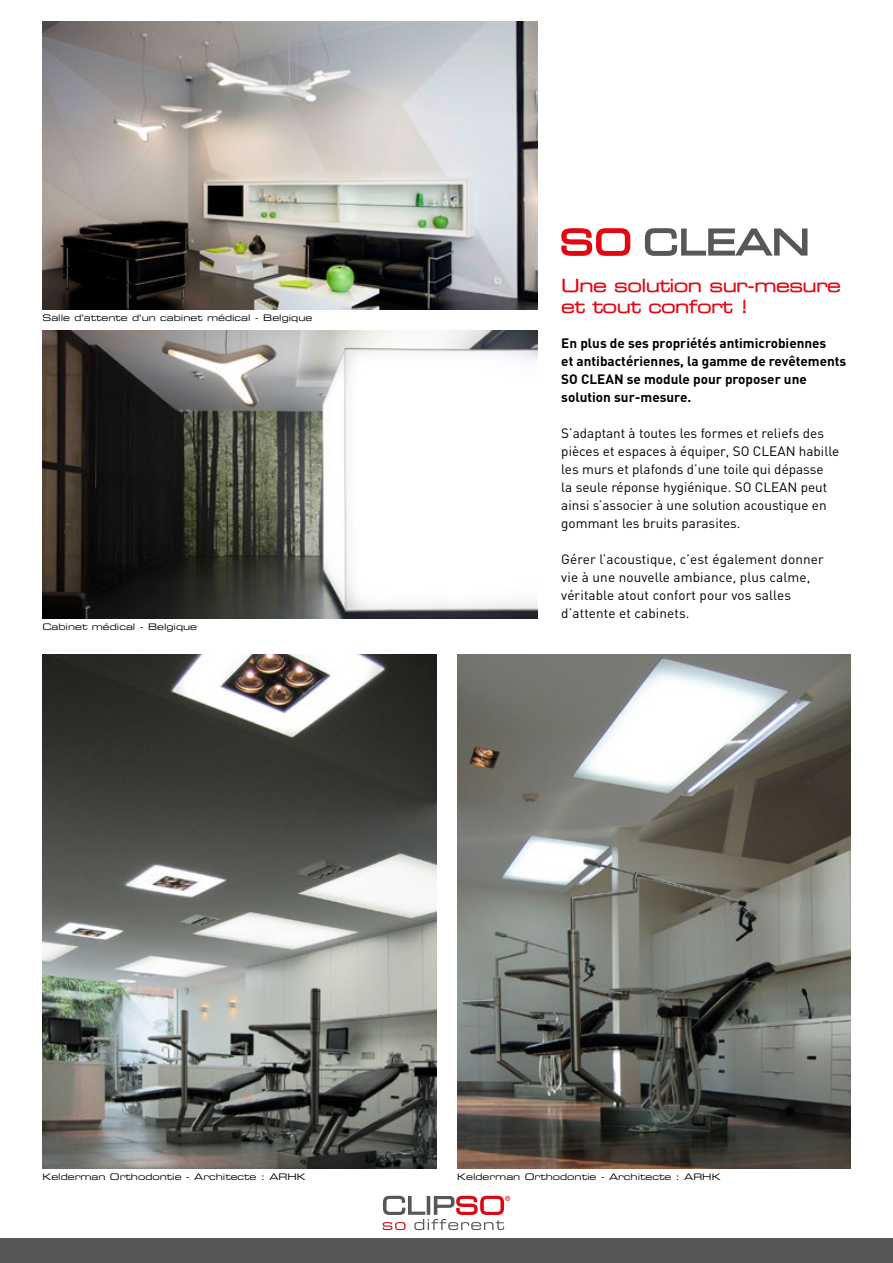
<style>
.page{position:relative;width:893px;height:1263px;background:#fff}
.page>*{position:absolute;margin:0;border:0;box-sizing:border-box;transform-origin:0 0}
.t1{font:18px/21.6px "Eurostile Extended Two Med";letter-spacing:-.035em;color:#e30613}
.t2{font:13.5px/18px "DIN";color:#000}
.t3{font:700 13.5px/18px "DIN";color:#000}
.t4{font:9px "Eurostile Extended Two";color:#000}
</style>
<div class="page">
<img style="left:43px;top:654px;width:393px;height:514px">
<img style="left:457px;top:654px;width:393px;height:514px">
<svg style="left:383px;top:1196px;width:127px;height:34px"></svg>
<img style="left:43px;top:331px;width:494px;height:287px">
<img style="left:43px;top:21px;width:494px;height:289px">
<div style="left:0;top:1238px;width:893px;height:25px;background:#575756"></div>
<svg style="left:561px;top:228px;width:69px;height:28px"></svg>
<svg style="left:645px;top:228px;width:162px;height:28px"></svg>
<p class="t4" style="left:43px;top:312px;width:271px">Salle d’attente d’un cabinet médical - Belgique</p>
<p class="t4" style="left:43px;top:620px;width:156px">Cabinet médical - Belgique</p>
<h1 class="t1" style="left:561px;top:274px;width:281px">Une solution sur-mesure et tout confort !</h1>
<p class="t3" style="left:561px;top:334px;width:287px">En plus de ses propriétés antimicrobiennes<br>et antibactériennes, la gamme de revêtements SO CLEAN se module pour proposer une solution sur-mesure.</p>
<p class="t2" style="left:561px;top:424px;width:279px">S’adaptant à toutes les formes et reliefs des pièces et espaces à équiper, SO CLEAN habille les murs et plafonds d’une toile qui dépasse<br>la seule réponse hygiénique. SO CLEAN peut ainsi s’associer à une solution acoustique en gommant les bruits parasites.</p>
<p class="t2" style="left:561px;top:550px;width:264px">Gérer l’acoustique, c’est également donner vie à une nouvelle ambiance, plus calme, véritable atout confort pour vos salles d’attente et cabinets.</p>
<p class="t4" style="left:43px;top:1171px;width:265px">Kelderman Orthodontie - Architecte : ARHK</p>
<p class="t4" style="left:457px;top:1171px;width:265px">Kelderman Orthodontie - Architecte : ARHK</p>
</div>
